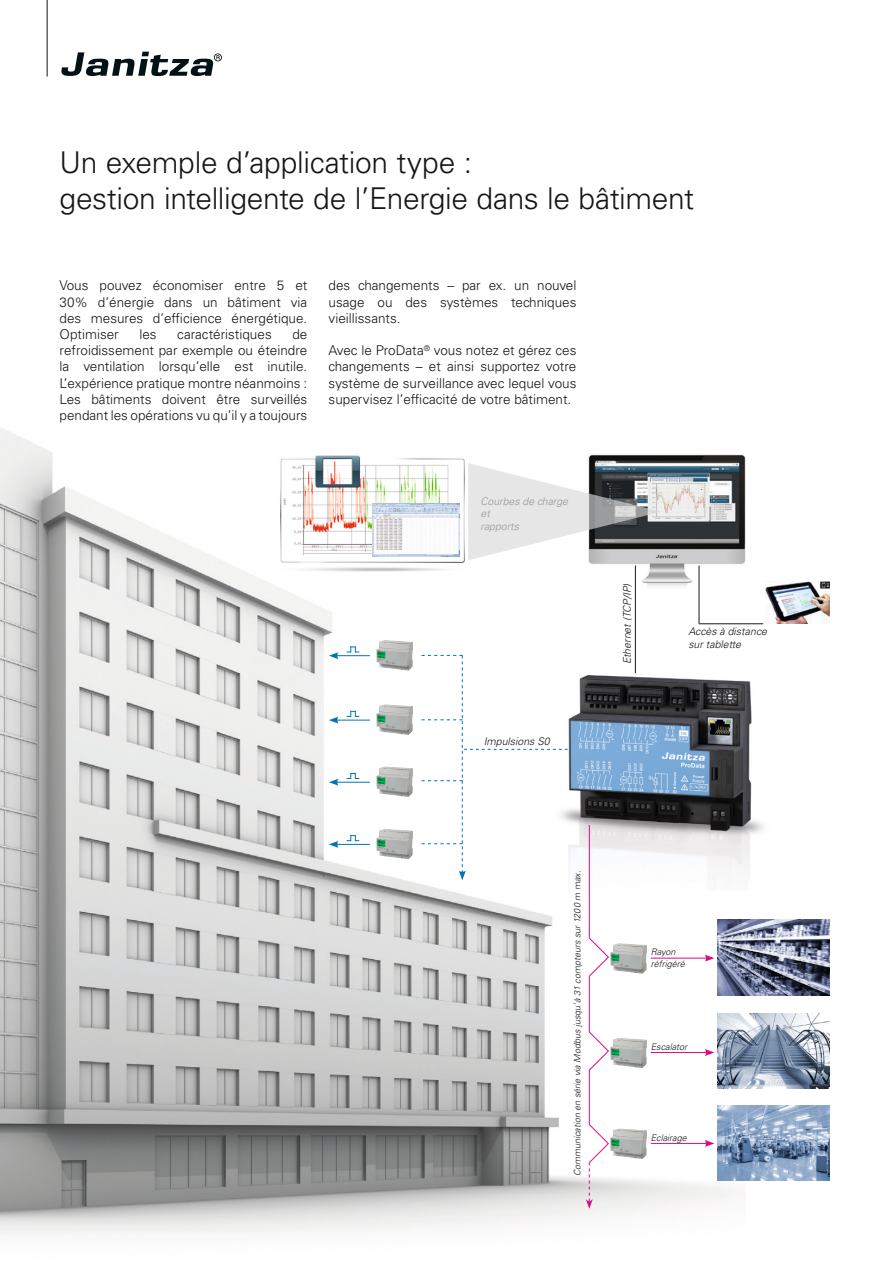
<style>
.page{position:relative;width:893px;height:1263px;background:#fff}
.page>*{position:absolute;margin:0;border:0;box-sizing:border-box;transform-origin:0 0}
.t1{font:300 30px/36px "Univers LT Std";letter-spacing:-.015em;color:#151616}
.t2{font:300 13.5px/16.2px "Univers LT Std";color:#151616;text-align:justify}
.t3{font:italic 300 10.5px/12.6px "Univers LT Std";color:#151616}
.t4{font:italic 300 10.5px/12.6px "Univers LT Std";color:#999}
.t5{font:italic 300 9px/12px "Univers LT Std";color:#151616}
</style>
<div class="page">
<img style="left:0;top:427px;width:745px;height:808px">
<hr style="left:47px;top:0;width:1px;height:77px;background:#151616">
<svg style="left:61px;top:52px;width:161px;height:24px"></svg>
<img style="left:529px;top:634px;width:234px;height:256px">
<img style="left:566px;top:442px;width:180px;height:167px">
<img style="left:376px;top:640px;width:37px;height:31px">
<hr style="left:336px;top:655px;width:34px;height:1px;background:#0074b8">
<svg style="left:329px;top:652px;width:9px;height:7px"></svg>
<svg style="left:347px;top:646px;width:12px;height:6px"></svg>
<img style="left:376px;top:704px;width:37px;height:31px">
<hr style="left:336px;top:720px;width:34px;height:1px;background:#0074b8">
<svg style="left:329px;top:717px;width:9px;height:6px"></svg>
<svg style="left:347px;top:711px;width:12px;height:6px"></svg>
<img style="left:376px;top:766px;width:37px;height:31px">
<hr style="left:336px;top:782px;width:34px;height:1px;background:#0074b8">
<svg style="left:329px;top:779px;width:9px;height:7px"></svg>
<svg style="left:347px;top:773px;width:12px;height:6px"></svg>
<img style="left:376px;top:829px;width:37px;height:30px">
<hr style="left:336px;top:844px;width:34px;height:1px;background:#0074b8">
<svg style="left:329px;top:841px;width:9px;height:7px"></svg>
<svg style="left:347px;top:835px;width:12px;height:6px"></svg>
<svg style="left:421px;top:655px;width:147px;height:225px"></svg>
<hr style="left:635px;top:566px;width:1px;height:107px;background:#151616">
<hr style="left:699px;top:566px;width:1px;height:57px;background:#151616">
<img style="left:718px;top:920px;width:112px;height:75px">
<img style="left:718px;top:1013px;width:112px;height:75px">
<img style="left:718px;top:1106px;width:112px;height:74px">
<img style="left:610px;top:943px;width:37px;height:31px">
<img style="left:610px;top:1037px;width:37px;height:31px">
<img style="left:610px;top:1128px;width:37px;height:31px">
<hr style="left:651px;top:958px;width:56px;height:1px;background:#e10886">
<svg style="left:705px;top:955px;width:9px;height:6px"></svg>
<hr style="left:651px;top:1052px;width:56px;height:1px;background:#e10886">
<svg style="left:705px;top:1049px;width:9px;height:7px"></svg>
<hr style="left:651px;top:1143px;width:56px;height:1px;background:#e10886">
<svg style="left:705px;top:1140px;width:9px;height:7px"></svg>
<hr style="left:589px;top:825px;width:1px;height:113px;background:#e10886">
<hr style="left:589px;top:976px;width:1px;height:56px;background:#e10886">
<hr style="left:589px;top:1070px;width:1px;height:55px;background:#e10886">
<svg style="left:588px;top:937px;width:22px;height:40px"></svg>
<svg style="left:588px;top:1031px;width:22px;height:40px"></svg>
<svg style="left:586px;top:1123px;width:24px;height:86px"></svg>
<hr style="left:699px;top:623px;width:64px;height:1px;background:#151616">
<img style="left:268px;top:443px;width:216px;height:136px">
<img style="left:372px;top:503px;width:87px;height:53px">
<svg style="left:468px;top:463px;width:193px;height:97px"></svg>
<img style="left:765px;top:581px;width:64px;height:43px">
<h1 class="t1" style="left:60px;top:144px;width:636px">Un exemple d’application type :<br>gestion intelligente de l’Energie dans le bâtiment</h1>
<p class="t2" style="left:60px;top:278px;width:249px">Vous pouvez économiser entre 5 et 30% d’énergie dans un bâtiment via des mesures d’efficience énergétique.<br>Optimiser</p>
<p class="t2" style="left:60px;top:326px;width:249px;text-indent:233px">de refroidissement par exemple ou éteindre la ventilation lorsqu’elle est inutile.<br>L’expérience pratique montre néanmoins :<br>Les bâtiments doivent être surveillés pendant les opérations vu qu’il y a toujours</p>
<p class="t2" style="left:139px;top:326px;width:19px">les</p>
<p class="t2" style="left:177px;top:326px;width:96px">caractéristiques</p>
<p class="t2" style="left:329px;top:278px;width:249px">des changements – par ex. un nouvel usage ou des systèmes techniques vieillissants.</p>
<p class="t2" style="left:329px;top:342px;width:249px">Avec le ProData<sup>®</sup> vous notez et gérez ces changements – et ainsi supportez votre système de surveillance avec lequel vous supervisez l’efficacité de votre bâtiment.</p>
<p class="t4" style="left:480px;top:495px;width:89px">Courbes de charge et<br>rapports</p>
<p class="t3" style="left:484px;top:735px;width:67px">Impulsions S0</p>
<p class="t3" style="left:621px;top:664px;width:82px;rotate:-90deg">Ethernet (TCP/IP)</p>
<p class="t3" style="left:688px;top:625px;width:80px">Accès à distance sur tablette</p>
<p class="t5" style="left:571px;top:1176px;width:307px;rotate:-90deg">Communication en série via Modbus jusqu’à 31 compteurs sur 1200 m max.</p>
<p class="t5" style="left:651px;top:946px;width:36px">Rayon réfrigéré</p>
<p class="t5" style="left:651px;top:1040px;width:38px">Escalator</p>
<p class="t5" style="left:651px;top:1131px;width:38px">Eclairage</p>
</div>
